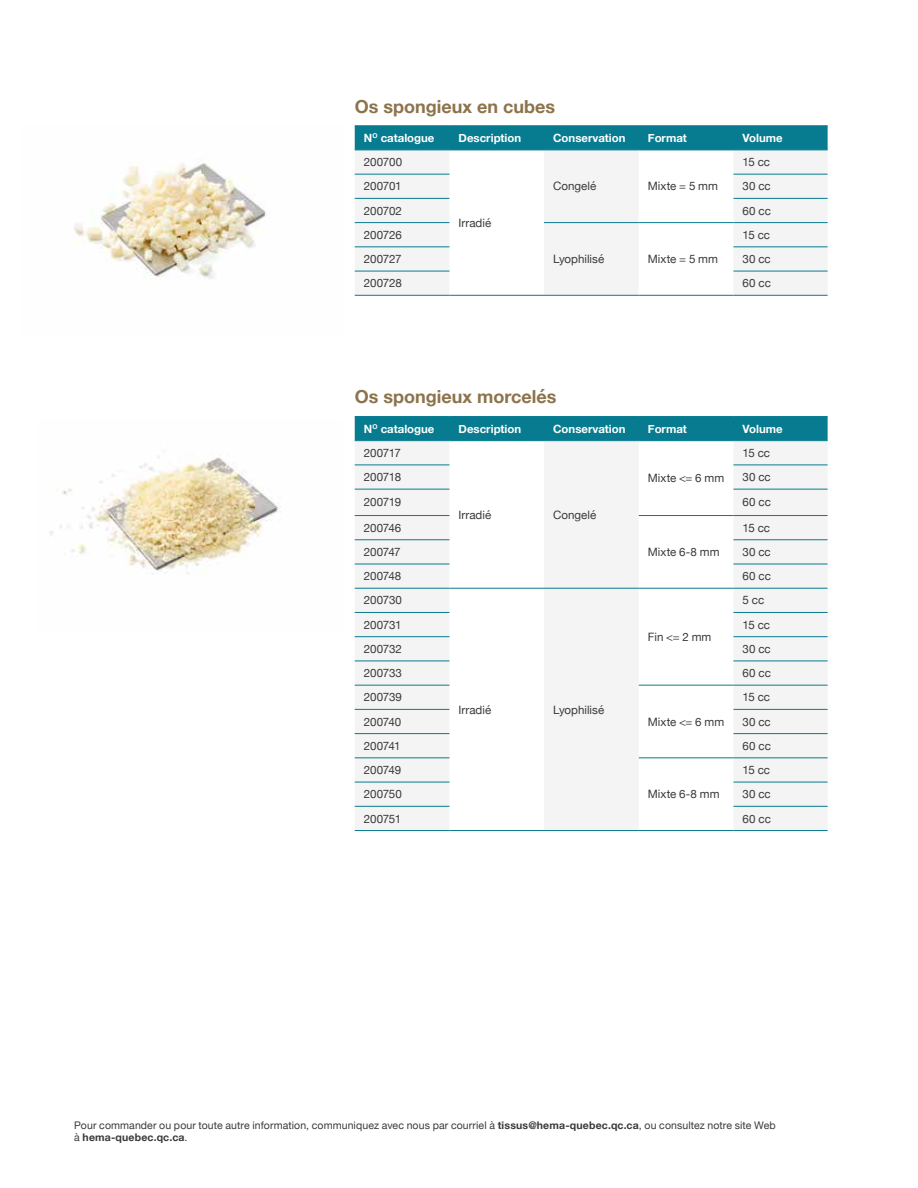
<style>
.page{position:relative;width:918px;height:1188px;background:#fff}
.page>*{position:absolute;margin:0;border:0;box-sizing:border-box;transform-origin:0 0}
.t1{font:700 18px "Helvetica Neue";color:#8c734b}
.t2{font:11.55px "Helvetica Neue";color:#393a39}
.t3{font:700 11.4px "Helvetica Neue";color:#fff}
.t4{font:10.5px/12px "Helvetica Neue";letter-spacing:.01em;color:#393a39}
.s1{font-weight:700}
</style>
<div class="page">
<img style="left:74px;top:162px;width:192px;height:117px">
<img style="left:50px;top:456px;width:231px;height:118px">
<div style="left:355px;top:126px;width:473px;height:24px;background:#077b8f"></div>
<svg style="left:355px;top:151px;width:473px;height:144px;fill:#f4f4f4"></svg>
<hr style="left:355px;top:125px;width:94px;height:1px;background:#077b8f">
<hr style="left:449px;top:125px;width:95px;height:1px;background:#077b8f">
<hr style="left:544px;top:125px;width:95px;height:1px;background:#077b8f">
<hr style="left:639px;top:125px;width:94px;height:1px;background:#077b8f">
<hr style="left:733px;top:125px;width:95px;height:1px;background:#077b8f">
<hr style="left:355px;top:150px;width:94px;height:1px;background:#077b8f">
<hr style="left:449px;top:150px;width:95px;height:1px;background:#077b8f">
<hr style="left:544px;top:150px;width:95px;height:1px;background:#077b8f">
<hr style="left:639px;top:150px;width:94px;height:1px;background:#077b8f">
<hr style="left:733px;top:150px;width:95px;height:1px;background:#077b8f">
<hr style="left:449px;top:295px;width:95px;height:1px;background:#077b8f">
<hr style="left:639px;top:295px;width:94px;height:1px;background:#077b8f">
<hr style="left:355px;top:174px;width:94px;height:1px;background:#077b8f">
<hr style="left:355px;top:198px;width:94px;height:1px;background:#077b8f">
<hr style="left:355px;top:222px;width:94px;height:1px;background:#077b8f">
<hr style="left:355px;top:246px;width:94px;height:1px;background:#077b8f">
<hr style="left:355px;top:271px;width:94px;height:1px;background:#077b8f">
<hr style="left:544px;top:295px;width:95px;height:1px;background:#077b8f">
<hr style="left:733px;top:174px;width:95px;height:1px;background:#077b8f">
<hr style="left:733px;top:198px;width:95px;height:1px;background:#077b8f">
<hr style="left:733px;top:222px;width:95px;height:1px;background:#077b8f">
<hr style="left:733px;top:246px;width:95px;height:1px;background:#077b8f">
<hr style="left:733px;top:271px;width:95px;height:1px;background:#077b8f">
<hr style="left:733px;top:295px;width:95px;height:1px;background:#077b8f">
<hr style="left:544px;top:222px;width:95px;height:1px;background:#077b8f">
<hr style="left:639px;top:222px;width:94px;height:1px;background:#077b8f">
<hr style="left:355px;top:295px;width:94px;height:1px;background:#077b8f">
<div style="left:355px;top:417px;width:473px;height:23px;background:#077b8f"></div>
<svg style="left:355px;top:441px;width:473px;height:389px;fill:#f4f4f4"></svg>
<hr style="left:355px;top:416px;width:94px;height:1px;background:#077b8f">
<hr style="left:449px;top:416px;width:95px;height:1px;background:#077b8f">
<hr style="left:544px;top:416px;width:95px;height:1px;background:#077b8f">
<hr style="left:639px;top:416px;width:94px;height:1px;background:#077b8f">
<hr style="left:733px;top:416px;width:95px;height:1px;background:#077b8f">
<hr style="left:355px;top:440px;width:94px;height:1px;background:#077b8f">
<hr style="left:449px;top:440px;width:95px;height:1px;background:#077b8f">
<hr style="left:544px;top:440px;width:95px;height:1px;background:#077b8f">
<hr style="left:639px;top:440px;width:94px;height:1px;background:#077b8f">
<hr style="left:733px;top:440px;width:95px;height:1px;background:#077b8f">
<hr style="left:355px;top:465px;width:94px;height:1px;background:#077b8f">
<hr style="left:355px;top:489px;width:94px;height:1px;background:#077b8f">
<hr style="left:355px;top:515px;width:94px;height:1px;background:#077b8f">
<hr style="left:355px;top:539px;width:94px;height:1px;background:#077b8f">
<hr style="left:355px;top:564px;width:94px;height:1px;background:#077b8f">
<hr style="left:733px;top:465px;width:95px;height:1px;background:#077b8f">
<hr style="left:733px;top:489px;width:95px;height:1px;background:#077b8f">
<hr style="left:733px;top:515px;width:95px;height:1px;background:#077b8f">
<hr style="left:733px;top:539px;width:95px;height:1px;background:#077b8f">
<hr style="left:733px;top:564px;width:95px;height:1px;background:#077b8f">
<hr style="left:733px;top:588px;width:95px;height:1px;background:#077b8f">
<hr style="left:733px;top:612px;width:95px;height:1px;background:#077b8f">
<hr style="left:733px;top:636px;width:95px;height:1px;background:#077b8f">
<hr style="left:733px;top:661px;width:95px;height:1px;background:#077b8f">
<hr style="left:733px;top:685px;width:95px;height:1px;background:#077b8f">
<hr style="left:733px;top:709px;width:95px;height:1px;background:#077b8f">
<hr style="left:733px;top:733px;width:95px;height:1px;background:#077b8f">
<hr style="left:733px;top:757px;width:95px;height:1px;background:#077b8f">
<hr style="left:733px;top:782px;width:95px;height:1px;background:#077b8f">
<hr style="left:733px;top:806px;width:95px;height:1px;background:#077b8f">
<hr style="left:733px;top:830px;width:95px;height:1px;background:#077b8f">
<hr style="left:639px;top:515px;width:94px;height:1px;background:#077b8f">
<hr style="left:355px;top:588px;width:94px;height:1px;background:#077b8f">
<hr style="left:355px;top:612px;width:94px;height:1px;background:#077b8f">
<hr style="left:355px;top:636px;width:94px;height:1px;background:#077b8f">
<hr style="left:355px;top:661px;width:94px;height:1px;background:#077b8f">
<hr style="left:355px;top:685px;width:94px;height:1px;background:#077b8f">
<hr style="left:355px;top:709px;width:94px;height:1px;background:#077b8f">
<hr style="left:355px;top:733px;width:94px;height:1px;background:#077b8f">
<hr style="left:355px;top:757px;width:94px;height:1px;background:#077b8f">
<hr style="left:355px;top:782px;width:94px;height:1px;background:#077b8f">
<hr style="left:355px;top:806px;width:94px;height:1px;background:#077b8f">
<hr style="left:355px;top:830px;width:94px;height:1px;background:#077b8f">
<hr style="left:544px;top:588px;width:95px;height:1px;background:#077b8f">
<hr style="left:544px;top:830px;width:95px;height:1px;background:#077b8f">
<hr style="left:449px;top:588px;width:95px;height:1px;background:#077b8f">
<hr style="left:449px;top:830px;width:95px;height:1px;background:#077b8f">
<hr style="left:639px;top:588px;width:94px;height:1px;background:#077b8f">
<hr style="left:639px;top:685px;width:94px;height:1px;background:#077b8f">
<hr style="left:639px;top:757px;width:94px;height:1px;background:#077b8f">
<hr style="left:639px;top:830px;width:94px;height:1px;background:#077b8f">
<h1 class="t1" style="left:355px;top:92px;width:202px">Os spongieux en cubes</h1>
<p class="t3" style="left:364px;top:129px;width:72px">N<sup>O</sup> catalogue</p>
<p class="t3" style="left:459px;top:129px;width:64px">Description</p>
<p class="t3" style="left:553px;top:129px;width:74px">Conservation</p>
<p class="t3" style="left:648px;top:129px;width:41px">Format</p>
<p class="t3" style="left:743px;top:129px;width:42px">Volume</p>
<p class="t2" style="left:364px;top:154px;width:40px">200700</p>
<p class="t2" style="left:743px;top:154px;width:29px">15 cc</p>
<p class="t2" style="left:553px;top:178px;width:45px">Congelé</p>
<p class="t2" style="left:648px;top:178px;width:72px">Mixte = 5 mm</p>
<p class="t2" style="left:364px;top:178px;width:39px">200701</p>
<p class="t2" style="left:743px;top:178px;width:30px">30 cc</p>
<p class="t2" style="left:364px;top:202px;width:40px">200702</p>
<p class="t2" style="left:743px;top:202px;width:30px">60 cc</p>
<p class="t2" style="left:364px;top:226px;width:39px">200726</p>
<p class="t2" style="left:553px;top:251px;width:53px">Lyophilisé</p>
<p class="t2" style="left:648px;top:251px;width:72px">Mixte = 5 mm</p>
<p class="t2" style="left:459px;top:214px;width:34px">Irradié</p>
<p class="t2" style="left:743px;top:226px;width:29px">15 cc</p>
<p class="t2" style="left:364px;top:251px;width:39px">200727</p>
<p class="t2" style="left:743px;top:251px;width:30px">30 cc</p>
<p class="t2" style="left:364px;top:275px;width:39px">200728</p>
<p class="t2" style="left:743px;top:275px;width:30px">60 cc</p>
<h1 class="t1" style="left:355px;top:383px;width:203px">Os spongieux morcelés</h1>
<p class="t3" style="left:364px;top:420px;width:72px">N<sup>O</sup> catalogue</p>
<p class="t3" style="left:459px;top:420px;width:64px">Description</p>
<p class="t3" style="left:553px;top:420px;width:74px">Conservation</p>
<p class="t3" style="left:648px;top:420px;width:41px">Format</p>
<p class="t3" style="left:743px;top:420px;width:42px">Volume</p>
<p class="t2" style="left:364px;top:444px;width:38px">200717</p>
<p class="t2" style="left:743px;top:444px;width:29px">15 cc</p>
<p class="t2" style="left:364px;top:469px;width:39px">200718</p>
<p class="t2" style="left:743px;top:469px;width:30px">30 cc</p>
<p class="t2" style="left:364px;top:494px;width:39px">200719</p>
<p class="t2" style="left:743px;top:494px;width:30px">60 cc</p>
<p class="t2" style="left:364px;top:519px;width:39px">200746</p>
<p class="t2" style="left:648px;top:544px;width:73px">Mixte 6-8 mm</p>
<p class="t2" style="left:648px;top:470px;width:78px">Mixte &lt;= 6 mm</p>
<p class="t2" style="left:459px;top:506px;width:34px">Irradié</p>
<p class="t2" style="left:553px;top:506px;width:45px">Congelé</p>
<p class="t2" style="left:743px;top:519px;width:29px">15 cc</p>
<p class="t2" style="left:364px;top:544px;width:38px">200747</p>
<p class="t2" style="left:743px;top:544px;width:30px">30 cc</p>
<p class="t2" style="left:364px;top:568px;width:39px">200748</p>
<p class="t2" style="left:743px;top:568px;width:30px">60 cc</p>
<p class="t2" style="left:364px;top:592px;width:40px">200730</p>
<p class="t2" style="left:743px;top:592px;width:23px">5 cc</p>
<p class="t2" style="left:364px;top:616px;width:39px">200731</p>
<p class="t2" style="left:743px;top:616px;width:29px">15 cc</p>
<p class="t2" style="left:364px;top:640px;width:40px">200732</p>
<p class="t2" style="left:743px;top:640px;width:30px">30 cc</p>
<p class="t2" style="left:364px;top:665px;width:40px">200733</p>
<p class="t2" style="left:743px;top:665px;width:30px">60 cc</p>
<p class="t2" style="left:364px;top:689px;width:40px">200739</p>
<p class="t2" style="left:648px;top:713px;width:78px">Mixte &lt;= 6 mm</p>
<p class="t2" style="left:648px;top:628px;width:65px">Fin &lt;= 2 mm</p>
<p class="t2" style="left:743px;top:689px;width:29px">15 cc</p>
<p class="t2" style="left:459px;top:701px;width:34px">Irradié</p>
<p class="t2" style="left:553px;top:701px;width:53px">Lyophilisé</p>
<p class="t2" style="left:364px;top:713px;width:39px">200740</p>
<p class="t2" style="left:743px;top:713px;width:30px">30 cc</p>
<p class="t2" style="left:364px;top:737px;width:38px">200741</p>
<p class="t2" style="left:743px;top:737px;width:30px">60 cc</p>
<p class="t2" style="left:364px;top:762px;width:39px">200749</p>
<p class="t2" style="left:648px;top:786px;width:73px">Mixte 6-8 mm</p>
<p class="t2" style="left:743px;top:762px;width:29px">15 cc</p>
<p class="t2" style="left:364px;top:786px;width:39px">200750</p>
<p class="t2" style="left:743px;top:786px;width:30px">30 cc</p>
<p class="t2" style="left:364px;top:810px;width:39px">200751</p>
<p class="t2" style="left:743px;top:810px;width:30px">60 cc</p>
<p class="t4" style="left:74px;top:1120px;width:703px">Pour commander ou pour toute autre information, communiquez avec nous par courriel à <span class="s1">tissus@hema-quebec.qc.ca</span>, ou consultez notre site Web à <span class="s1">hema-quebec.qc.ca</span>.</p>
</div>
